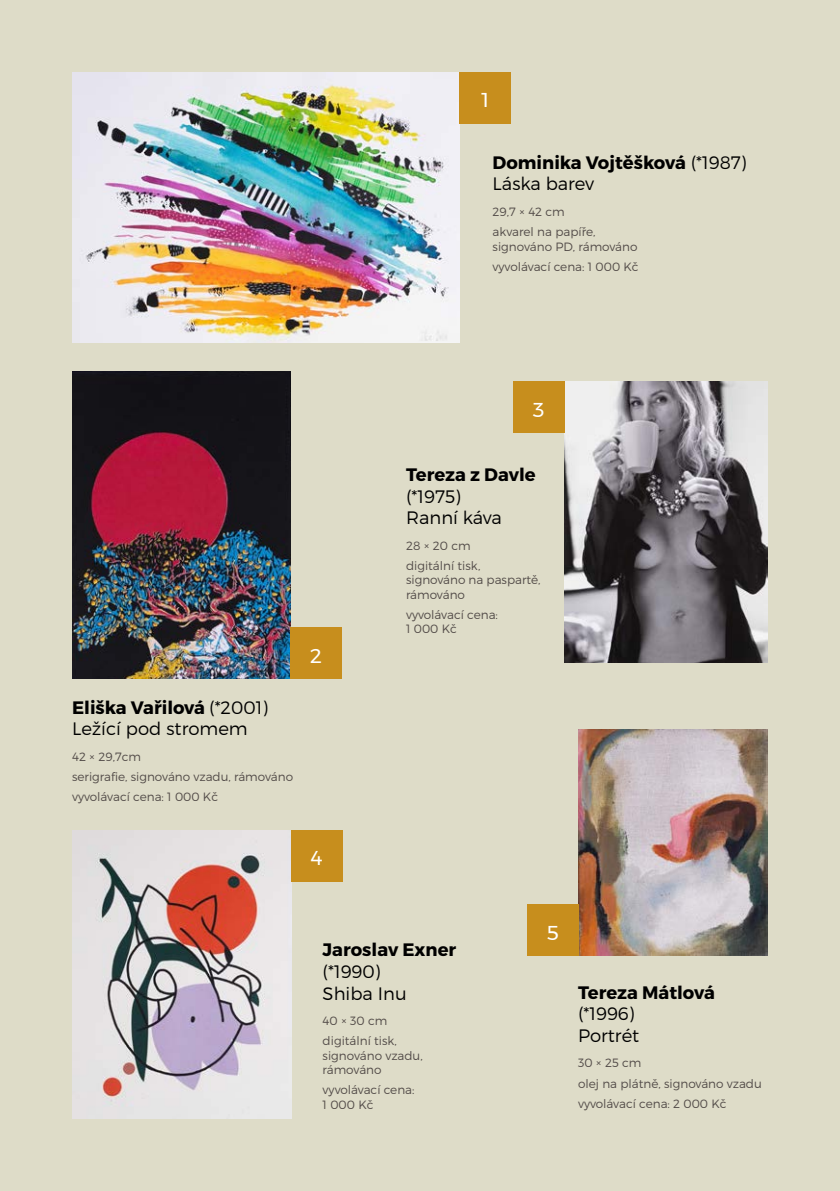
<style>
.page{position:relative;width:840px;height:1191px;background:#fff}
.page>*{position:absolute;margin:0;border:0;box-sizing:border-box;transform-origin:0 0}
.t1{font:20px "Montserrat";color:#fff}
.t2{font:300 18px/21.6px "Montserrat";color:#000}
.t3{font:700 18px/21.6px "Montserrat";color:#000}
.t4{font:300 12px/20px "Montserrat";color:#524b48}
.s1{font-weight:300}
.s2{font-weight:700}
</style>
<div class="page">
<div style="left:0;top:0;width:839px;height:1191px;background:#dedcc8"></div>
<img style="left:72px;top:72px;width:387px;height:270px">
<img style="left:72px;top:371px;width:218px;height:307px">
<img style="left:563px;top:381px;width:204px;height:282px">
<img style="left:72px;top:830px;width:219px;height:289px">
<img style="left:577px;top:729px;width:190px;height:226px">
<div style="left:459px;top:72px;width:51px;height:51px;background:#c78e1d"></div>
<div style="left:290px;top:627px;width:51px;height:51px;background:#c78e1d"></div>
<div style="left:513px;top:381px;width:51px;height:51px;background:#c78e1d"></div>
<div style="left:291px;top:830px;width:51px;height:51px;background:#c78e1d"></div>
<div style="left:526px;top:904px;width:51px;height:51px;background:#c78e1d"></div>
<h1 class="t1" style="left:481px;top:85px;width:9px">1</h1>
<h2 class="t3" style="left:492px;top:152px;width:255px">Dominika Vojtěšková <span class="s1">(*1987)<br>Láska barev</span></h2>
<p class="t4" style="left:492px;top:202px;width:104px">29,7 × 42 cm akvarel na papíře,</p>
<p class="t4" style="left:492px;top:236px;width:147px">signováno PD, rámováno vyvolávací cena: 1 000 Kč</p>
<h2 class="t2" style="left:72px;top:696px;width:197px"><span class="s2">Eliška Vařilová</span> (*2001)<br>Ležící pod stromem</h2>
<p class="t4" style="left:72px;top:746px;width:222px">42 × 29,7cm<br>serigrafie, signováno vzadu, rámováno vyvolávací cena: 1 000 Kč</p>
<h1 class="t1" style="left:310px;top:640px;width:13px">2</h1>
<h1 class="t1" style="left:310px;top:843px;width:13px">4</h1>
<h1 class="t1" style="left:532px;top:394px;width:13px">3</h1>
<h2 class="t3" style="left:406px;top:464px;width:131px">Tereza z Davle</h2>
<h2 class="t2" style="left:406px;top:485px;width:97px">(*1975)<br>Ranní káva</h2>
<p class="t4" style="left:406px;top:535px;width:76px">28 × 20 cm digitální tisk,</p>
<p class="t4" style="left:406px;top:573px;width:136px;line-height:14.4px">signováno na paspartě, rámováno</p>
<p class="t4" style="left:406px;top:607px;width:93px;line-height:14.4px">vyvolávací cena:<br>1 000 Kč</p>
<h2 class="t3" style="left:322px;top:939px;width:135px">Jaroslav Exner</h2>
<h2 class="t2" style="left:322px;top:960px;width:85px">(*1990)<br>Shiba Inu</h2>
<p class="t4" style="left:322px;top:1010px;width:76px">40 × 30 cm digitální tisk,</p>
<p class="t4" style="left:322px;top:1048px;width:101px;line-height:14.4px">signováno vzadu, rámováno</p>
<p class="t4" style="left:322px;top:1082px;width:93px;line-height:14.4px">vyvolávací cena:<br>1 000 Kč</p>
<h1 class="t1" style="left:546px;top:917px;width:14px">5</h1>
<h2 class="t3" style="left:577px;top:981px;width:138px">Tereza Mátlová</h2>
<h2 class="t2" style="left:577px;top:1002px;width:63px">(*1996)<br>Portrét</h2>
<p class="t4" style="left:577px;top:1053px;width:185px">30 × 25 cm<br>olej na plátně, signováno vzadu vyvolávací cena: 2 000 Kč</p>
</div>
